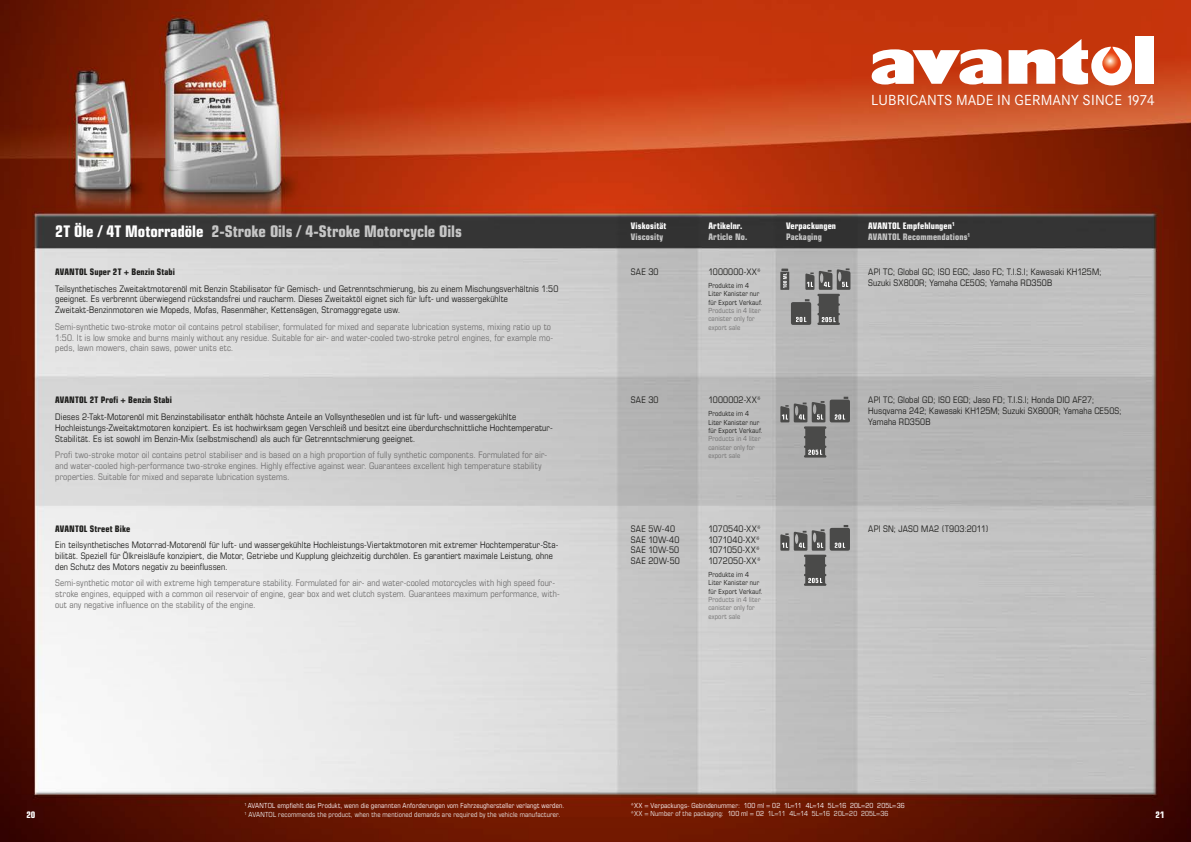
<style>
.page{position:relative;width:1191px;height:842px;background:#fff}
.page>*{position:absolute;margin:0;border:0;box-sizing:border-box;transform-origin:0 0}
.t1{font:700 condensed 16px "Eurostile LT Std";letter-spacing:-.005em;color:#c6c6c6}
.t2{font:14.3px "Corporate SBQ";letter-spacing:.01em;color:#fff}
.t3{font:condensed 9px/10.8px "Eurostile LT Std";letter-spacing:.01em;color:#1d1d1b}
.t4{font:condensed 9px/10.8px "Eurostile LT Std";letter-spacing:.01em;color:#706f6f}
.t5{font:700 condensed 9px/10.8px "Eurostile LT Std";letter-spacing:.01em;color:#c6c6c6}
.t6{font:700 condensed 9px "Eurostile LT Std";letter-spacing:.015em;color:#1d1d1b}
.t7{font:700 condensed 9px "Eurostile LT Std";letter-spacing:.01em;color:#fff}
.t8{font:condensed 7px/8.4px "Eurostile LT Std";letter-spacing:.02em;color:#fff}
.t9{font:condensed 7px/8.4px "Eurostile LT Std";letter-spacing:.02em;color:#1d1d1b}
.t10{font:condensed 7px/8.4px "Eurostile LT Std";letter-spacing:.02em;color:#706f6f}
.s1{color:#fff}
.s2{color:#ededed}
</style>
<div class="page">
<img style="left:0;top:0;width:1191px;height:842px">
<div style="left:780px;top:272px;width:9px;height:18px;background:#747473"></div>
<svg style="left:781px;top:268px;width:69px;height:57px;background:#898988"></svg>
<svg style="left:780px;top:397px;width:70px;height:61px;background:#898988"></svg>
<svg style="left:780px;top:525px;width:70px;height:61px;background:#929291"></svg>
<div style="left:1135px;top:36px;width:19px;height:48px;background:#fff"></div>
<svg style="left:871px;top:49px;width:130px;height:36px"></svg>
<svg style="left:1008px;top:39px;width:123px;height:46px"></svg>
<h2 class="t2" style="left:871px;top:92px;width:285px">LUBRICANTS MADE IN GERMANY SINCE 1974</h2>
<h1 class="t1" style="left:55px;top:222px;width:408px"><span class="s1">2T Öle / 4T Motorradöle</span> 2-Stroke Oils / 4-Stroke Motorcycle Oils</h1>
<p class="t7" style="left:631px;top:221px;width:37px">Viskosität</p>
<p class="t5" style="left:631px;top:231px;width:34px">Viscosity</p>
<p class="t7" style="left:708px;top:221px;width:36px">Artikelnr.</p>
<p class="t5" style="left:708px;top:231px;width:40px">Article No.</p>
<p class="t6" style="left:55px;top:266px;width:121px">AVANTOL Super 2T + Benzin Stabi</p>
<p class="t3" style="left:55px;top:283px;width:504px">Teilsynthetisches Zweitaktmotorenöl mit Benzin Stabilisator für Gemisch- und Getrenntschmierung, bis zu einem Mischungsverhältnis 1:50 geeignet. Es verbrennt überwiegend rückstandsfrei und raucharm. Dieses Zweitaktöl eignet sich für luft- und wassergekühlte<br>Zweitakt-Benzinmotoren wie Mopeds, Mofas, Rasenmäher, Kettensägen, Stromaggregate usw.</p>
<p class="t4" style="left:55px;top:321px;width:499px">Semi-synthetic two-stroke motor oil contains petrol stabiliser, formulated for mixed and separate lubrication systems, mixing ratio up to<br>1:50. It is low smoke and burns mainly without any residue. Suitable for air- and water-cooled two-stroke petrol engines, for example mo&shy;peds, lawn mowers, chain saws, power units etc.</p>
<p class="t6" style="left:55px;top:395px;width:118px">AVANTOL 2T Profi + Benzin Stabi</p>
<p class="t3" style="left:55px;top:411px;width:499px">Dieses 2-Takt-Motorenöl mit Benzinstabilisator enthält höchste Anteile an Vollsyntheseölen und ist für luft- und wassergekühlte<br>Hochleistungs-Zweitaktmotoren konzipiert. Es ist hochwirksam gegen Verschleiß und besitzt eine überdurchschnittliche Hochtemperatur-<br>Stabilität. Es ist sowohl im Benzin-Mix (selbstmischend) als auch für Getrenntschmierung geeignet.</p>
<p class="t4" style="left:55px;top:449px;width:493px">Profi two-stroke motor oil contains petrol stabiliser and is based on a high proportion of fully synthetic components. Formulated for air&shy;and water-cooled high-performance two-stroke engines. Highly effective against wear. Guarantees excellent high temperature stability properties. Suitable for mixed and separate lubrication systems.</p>
<p class="t6" style="left:55px;top:523px;width:76px">AVANTOL Street Bike</p>
<p class="t3" style="left:55px;top:539px;width:504px">Ein teilsynthetisches Motorrad-Motorenöl für luft- und wassergekühlte Hochleistungs-Viertaktmotoren mit extremer Hochtemperatur-Sta&shy;bilität. Speziell für Ölkreisläufe konzipiert, die Motor, Getriebe und Kupplung gleichzeitig durchölen. Es garantiert maximale Leistung, ohne den Schutz des Motors negativ zu beeinflussen.</p>
<p class="t4" style="left:55px;top:577px;width:506px">Semi-synthetic motor oil with extreme high temperature stability. Formulated for air- and water-cooled motorcycles with high speed four&shy;stroke engines, equipped with a common oil reservoir of engine, gear box and wet clutch system. Guarantees maximum performance, with&shy;out any negative influence on the stability of the engine.</p>
<p class="t3" style="left:631px;top:266px;width:29px">SAE 30</p>
<p class="t3" style="left:708px;top:266px;width:54px">1000000-XX*</p>
<p class="t9" style="left:708px;top:281px;width:56px">Produkte im 4<br>Liter Kanister nur für Export Verkauf.</p>
<p class="t10" style="left:708px;top:306px;width:54px">Products in 4 liter canister only for export sale</p>
<p class="t3" style="left:631px;top:395px;width:29px">SAE 30</p>
<p class="t3" style="left:708px;top:395px;width:54px">1000002-XX*</p>
<p class="t9" style="left:708px;top:409px;width:56px">Produkte im 4<br>Liter Kanister nur für Export Verkauf.</p>
<p class="t10" style="left:708px;top:434px;width:54px">Products in 4 liter canister only for export sale</p>
<p class="t3" style="left:631px;top:523px;width:50px">SAE 5W-40<br>SAE 10W-40<br>SAE 10W-50<br>SAE 20W-50</p>
<p class="t3" style="left:708px;top:523px;width:54px">1070540-XX*<br>1071040-XX*<br>1071050-XX*<br>1072050-XX*</p>
<p class="t9" style="left:708px;top:570px;width:56px">Produkte im 4<br>Liter Kanister nur für Export Verkauf.</p>
<p class="t10" style="left:708px;top:595px;width:54px">Products in 4 liter canister only for export sale</p>
<p class="t7" style="left:786px;top:221px;width:52px">Verpackungen</p>
<p class="t5" style="left:786px;top:231px;width:37px">Packaging</p>
<p class="t5" style="left:868px;top:221px;width:103px"><span class="s1">AVANTOL Empfehlungen</span><sup>1<br></sup>AVANTOL Recommendations<sup>1</sup></p>
<p class="t3" style="left:868px;top:266px;width:235px">API TC; Global GC; ISO EGC; Jaso FC; T.I.S.I; Kawasaki KH125M;<br>Suzuki SX800R; Yamaha CE50S; Yamaha RD350B</p>
<p class="t3" style="left:868px;top:395px;width:255px">API TC; Global GD; ISO EGD; Jaso FD; T.I.S.I; Honda DIO AF27;<br>Husqvarna 242; Kawasaki KH125M; Suzuki SX800R; Yamaha CE50S;<br>Yamaha RD350B</p>
<p class="t3" style="left:868px;top:523px;width:122px">API SN; JASO MA2 (T903:2011)</p>
<p class="t7" style="left:26px;top:809px;width:11px">20</p>
<p class="t8" style="left:244px;top:802px;width:321px"><sup>1</sup> AVANTOL empfiehlt das Produkt, wenn die genannten Anforderungen vom Fahrzeughersteller verlangt werden.<br><sup>1</sup> <span class="s2">AVANTOL recommends the product, when the mentioned demands are required by the vehicle manufacturer.</span></p>
<p class="t8" style="left:631px;top:801px;width:275px">*XX = Verpackungs- Gebindenummer: 100 ml = 02 1L=11 4L=14 5L=16 20L=20 205L=36 <span class="s2">*XX = Number of the packaging:</span> 100 ml = 02 <span class="s2">1L=11 4L=14 5L=16 20L=20 205L=36</span></p>
<p class="t7" style="left:1155px;top:809px;width:11px">21</p>
</div>
